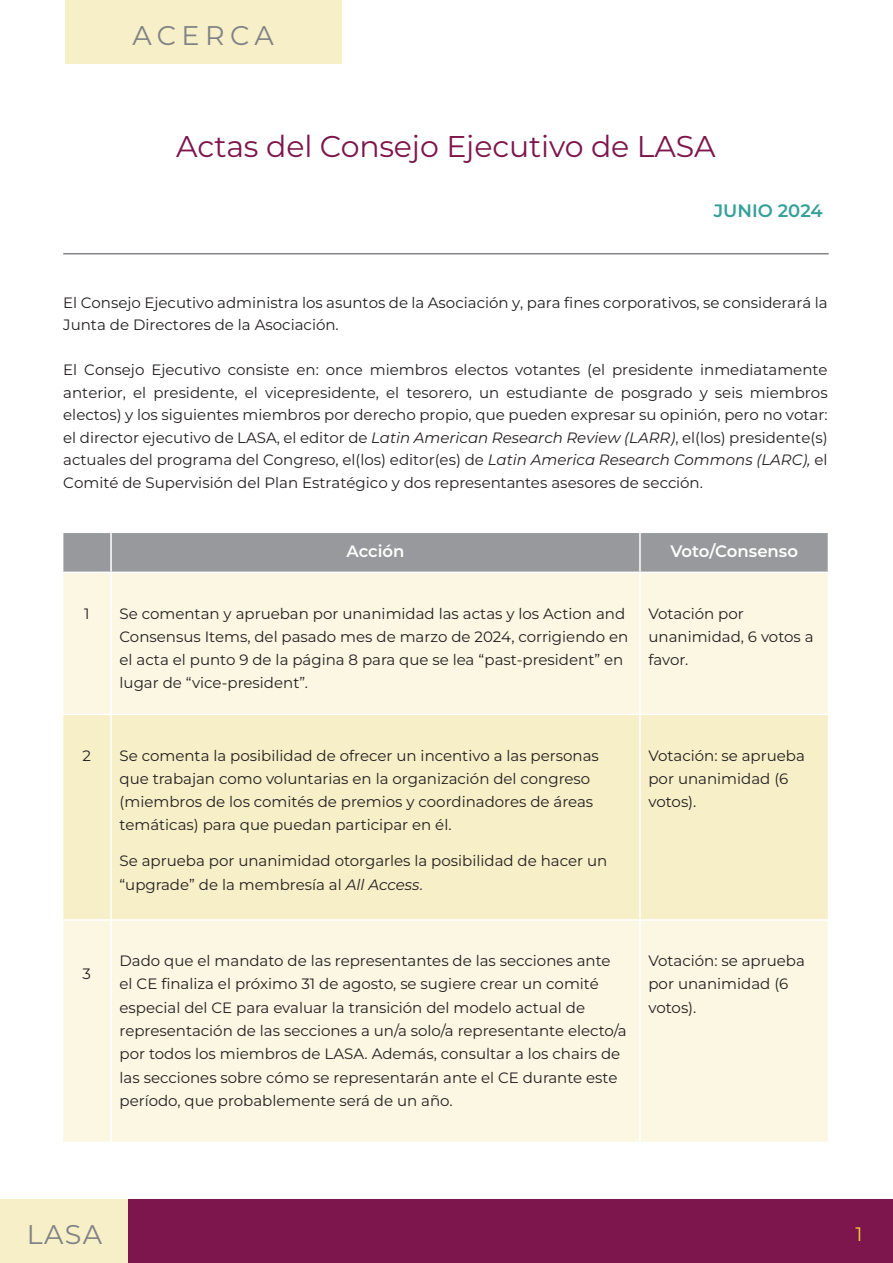
<style>
.page{position:relative;width:893px;height:1263px;background:#fff}
.page>*{position:absolute;margin:0;border:0;box-sizing:border-box;transform-origin:0 0}
.Titulares_guinda{font:30px "Montserrat";letter-spacing:-.005em;color:#7d164c}
.t1{font:27px "Montserrat";letter-spacing:.185em;color:#808285}
.t2{font:19.5px "Montserrat";color:#f8ce34}
.Titulares_guinda-2{font:600 18px "Montserrat";color:#35a199}
.Cuerpo_de_texto{font:600 16.5px "Montserrat";color:#fff}
.Cuerpo_de_texto-2{font:15px/23.2px "Montserrat";color:#231f20}
.s1{font-style:italic}
</style>
<div class="page">
<div style="left:65px;top:0;width:276px;height:64px;background:#f6efc7"></div>
<div style="left:0;top:1199px;width:129px;height:64px;background:#f6efc7"></div>
<div style="left:129px;top:1199px;width:764px;height:64px;background:#7d164c"></div>
<hr style="left:63px;top:253px;width:766px;height:1px;background:#808285">
<div style="left:63px;top:533px;width:765px;height:39px;background:#97999c"></div>
<div style="left:63px;top:573px;width:765px;height:141px;background:#fbf7e3"></div>
<div style="left:63px;top:715px;width:765px;height:204px;background:#f6efc7"></div>
<div style="left:63px;top:921px;width:765px;height:221px;background:#fbf7e3"></div>
<hr style="left:110px;top:533px;width:2px;height:39px;background:#fff">
<hr style="left:639px;top:533px;width:2px;height:39px;background:#fff">
<hr style="left:110px;top:573px;width:2px;height:141px;background:#fff">
<hr style="left:639px;top:573px;width:2px;height:141px;background:#fff">
<hr style="left:110px;top:715px;width:2px;height:204px;background:#fff">
<hr style="left:639px;top:715px;width:2px;height:204px;background:#fff">
<hr style="left:110px;top:921px;width:2px;height:221px;background:#fff">
<hr style="left:639px;top:921px;width:2px;height:221px;background:#fff">
<h2 class="t1" style="left:132px;top:17px;width:143px">ACERCA</h2>
<p class="Titulares_guinda" style="left:176px;top:125px;width:541px">Actas del Consejo Ejecutivo de LASA</p>
<p class="Titulares_guinda-2" style="left:714px;top:198px;width:111px">JUNIO 2024</p>
<p class="Cuerpo_de_texto-2" style="left:63px;top:291px;width:766px;line-height:22.5px">El Consejo Ejecutivo administra los asuntos de la Asociación y, para fines corporativos, se considerará la<br>Junta de Directores de la Asociación.</p>
<p class="Cuerpo_de_texto-2" style="left:63px;top:358px;width:766px;line-height:22.5px;text-align:justify">El Consejo Ejecutivo consiste en: once miembros electos votantes (el presidente inmediatamente anterior, el presidente, el vicepresidente, el tesorero, un estudiante de posgrado y seis miembros electos) y los siguientes miembros por derecho propio, que pueden expresar su opinión, pero no votar: el director ejecutivo de LASA, el editor de <span class="s1">Latin American Research Review (LARR)</span>, el(los) presidente(s) actuales del programa del Congreso, el(los) editor(es) de <span class="s1">Latin America Research Commons (LARC),</span> el Comité de Supervisión del Plan Estratégico y dos representantes asesores de sección.</p>
<p class="Cuerpo_de_texto" style="left:346px;top:539px;width:60px">Acción</p>
<p class="Cuerpo_de_texto" style="left:670px;top:539px;width:129px">Voto/Consenso</p>
<p class="Cuerpo_de_texto-2" style="left:84px;top:601px;width:7px">1</p>
<p class="Cuerpo_de_texto-2" style="left:120px;top:601px;width:510px">Se comentan y aprueban por unanimidad las actas y los Action and Consensus Items, del pasado mes de marzo de 2024, corrigiendo en el acta el punto 9 de la página 8 para que se lea “past-president” en lugar de “vice-president”.</p>
<p class="Cuerpo_de_texto-2" style="left:648px;top:601px;width:167px">Votación por unanimidad, 6 votos a favor.</p>
<p class="Cuerpo_de_texto-2" style="left:83px;top:743px;width:10px">2</p>
<p class="Cuerpo_de_texto-2" style="left:120px;top:743px;width:481px">Se comenta la posibilidad de ofrecer un incentivo a las personas que trabajan como voluntarias en la organización del congreso (miembros de los comités de premios y coordinadores de áreas temáticas) para que puedan participar en él.</p>
<p class="Cuerpo_de_texto-2" style="left:120px;top:849px;width:489px">Se aprueba por unanimidad otorgarles la posibilidad de hacer un “upgrade” de la membresía al <span class="s1">All Access</span>.</p>
<p class="Cuerpo_de_texto-2" style="left:648px;top:743px;width:158px">Votación: se aprueba por unanimidad (6 votos).</p>
<p class="Cuerpo_de_texto-2" style="left:83px;top:961px;width:10px">3</p>
<p class="Cuerpo_de_texto-2" style="left:120px;top:949px;width:509px">Dado que el mandato de las representantes de las secciones ante el CE finaliza el próximo 31 de agosto, se sugiere crear un comité especial del CE para evaluar la transición del modelo actual de representación de las secciones a un/a solo/a representante electo/a por todos los miembros de LASA. Además, consultar a los chairs de las secciones sobre cómo se representarán ante el CE durante este período, que probablemente será de un año.</p>
<p class="Cuerpo_de_texto-2" style="left:648px;top:949px;width:158px">Votación: se aprueba por unanimidad (6 votos).</p>
<h2 class="t1" style="left:27px;top:1216px;width:77px">LASA</h2>
<h3 class="t2" style="left:855px;top:1220px;width:9px">1</h3>
</div>
